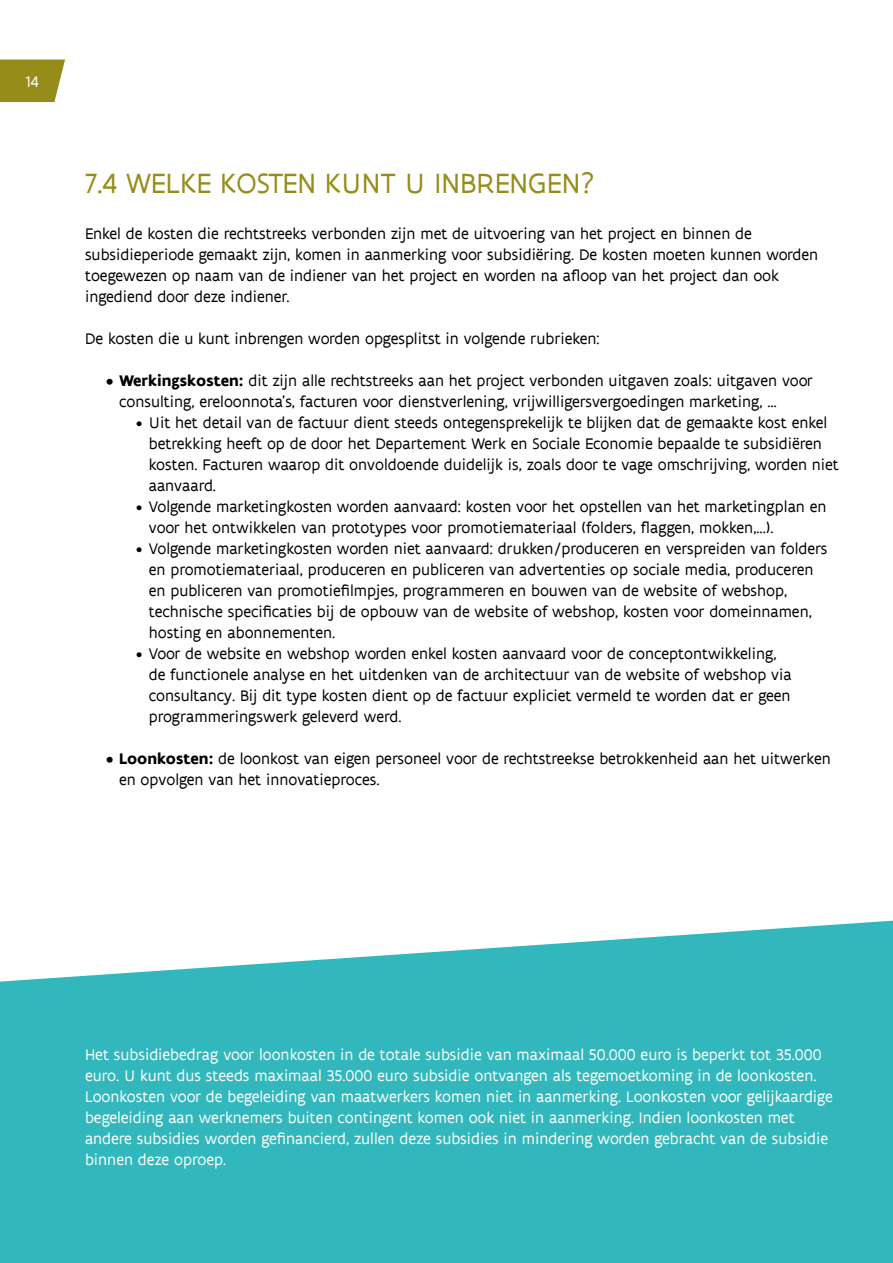
<style>
.page{position:relative;width:893px;height:1263px;background:#fff}
.page>*{position:absolute;margin:0;border:0;box-sizing:border-box;transform-origin:0 0}
.t1{font:30px "Flanders Art Sans";letter-spacing:.005em;color:#968c19}
.t2{font:16.5px/21px "Flanders Art Sans";color:#000}
.t3{font:16.5px/21px "Flanders Art Sans";color:#fff}
.s1{font-weight:700}
</style>
<div class="page">
<svg style="left:0;top:60px;width:65px;height:42px;background:#9e952b"></svg>
<svg style="left:0;top:921px;width:893px;height:342px;background:#43bdc2"></svg>
<p class="t3" style="left:26px;top:71px;width:14px">14</p>
<h1 class="t1" style="left:85px;top:164px;width:511px">7.4 WELKE KOSTEN KUNT U INBRENGEN?</h1>
<p class="t2" style="left:85px;top:223px;width:735px">Enkel de kosten die rechtstreeks verbonden zijn met de uitvoering van het project en binnen de subsidieperiode gemaakt zijn, komen in aanmerking voor subsidiëring. De kosten moeten kunnen worden toegewezen op naam van de indiener van het project en worden na afloop van het project dan ook ingediend door deze indiener.</p>
<p class="t2" style="left:85px;top:328px;width:516px">De kosten die u kunt inbrengen worden opgesplitst in volgende rubrieken:</p>
<p class="t2" style="left:119px;top:370px;width:695px;text-indent:-13px"><span class="s1">• Werkingskosten:</span> dit zijn alle rechtstreeks aan het project verbonden uitgaven zoals: uitgaven voor consulting, ereloonnota’s, facturen voor dienstverlening, vrijwilligersvergoedingen marketing, …</p>
<p class="t2" style="left:149px;top:412px;width:692px;text-indent:-13px">• Uit het detail van de factuur dient steeds ontegensprekelijk te blijken dat de gemaakte kost enkel betrekking heeft op de door het Departement Werk en Sociale Economie bepaalde te subsidiëren kosten. Facturen waarop dit onvoldoende duidelijk is, zoals door te vage omschrijving, worden niet aanvaard.</p>
<p class="t2" style="left:149px;top:497px;width:679px;text-indent:-13px">• Volgende marketingkosten worden aanvaard: kosten voor het opstellen van het marketingplan en voor het ontwikkelen van prototypes voor promotiemateriaal (folders, flaggen, mokken,...).</p>
<p class="t2" style="left:149px;top:539px;width:680px;text-indent:-13px">• Volgende marketingkosten worden niet aanvaard: drukken/produceren en verspreiden van folders en promotiemateriaal, produceren en publiceren van advertenties op sociale media, produceren en publiceren van promotiefilmpjes, programmeren en bouwen van de website of webshop, technische specificaties bij de opbouw van de website of webshop, kosten voor domeinnamen, hosting en abonnementen.</p>
<p class="t2" style="left:149px;top:644px;width:644px;text-indent:-13px">• Voor de website en webshop worden enkel kosten aanvaard voor de conceptontwikkeling, de functionele analyse en het uitdenken van de architectuur van de website of webshop via consultancy. Bij dit type kosten dient op de factuur expliciet vermeld te worden dat er geen programmeringswerk geleverd werd.</p>
<p class="t2" style="left:119px;top:749px;width:713px;text-indent:-13px"><span class="s1">• Loonkosten:</span> de loonkost van eigen personeel voor de rechtstreekse betrokkenheid aan het uitwerken en opvolgen van het innovatieproces.</p>
<p class="t3" style="left:85px;top:1044px;width:749px">Het subsidiebedrag voor loonkosten in de totale subsidie van maximaal 50.000 euro is beperkt tot 35.000 euro. U kunt dus steeds maximaal 35.000 euro subsidie ontvangen als tegemoetkoming in de loonkosten.<br>Loonkosten voor de begeleiding van maatwerkers komen niet in aanmerking. Loonkosten voor gelijkaardige begeleiding aan werknemers buiten contingent komen ook niet in aanmerking. Indien loonkosten met andere subsidies worden gefinancierd, zullen deze subsidies in mindering worden gebracht van de subsidie binnen deze oproep.</p>
</div>
